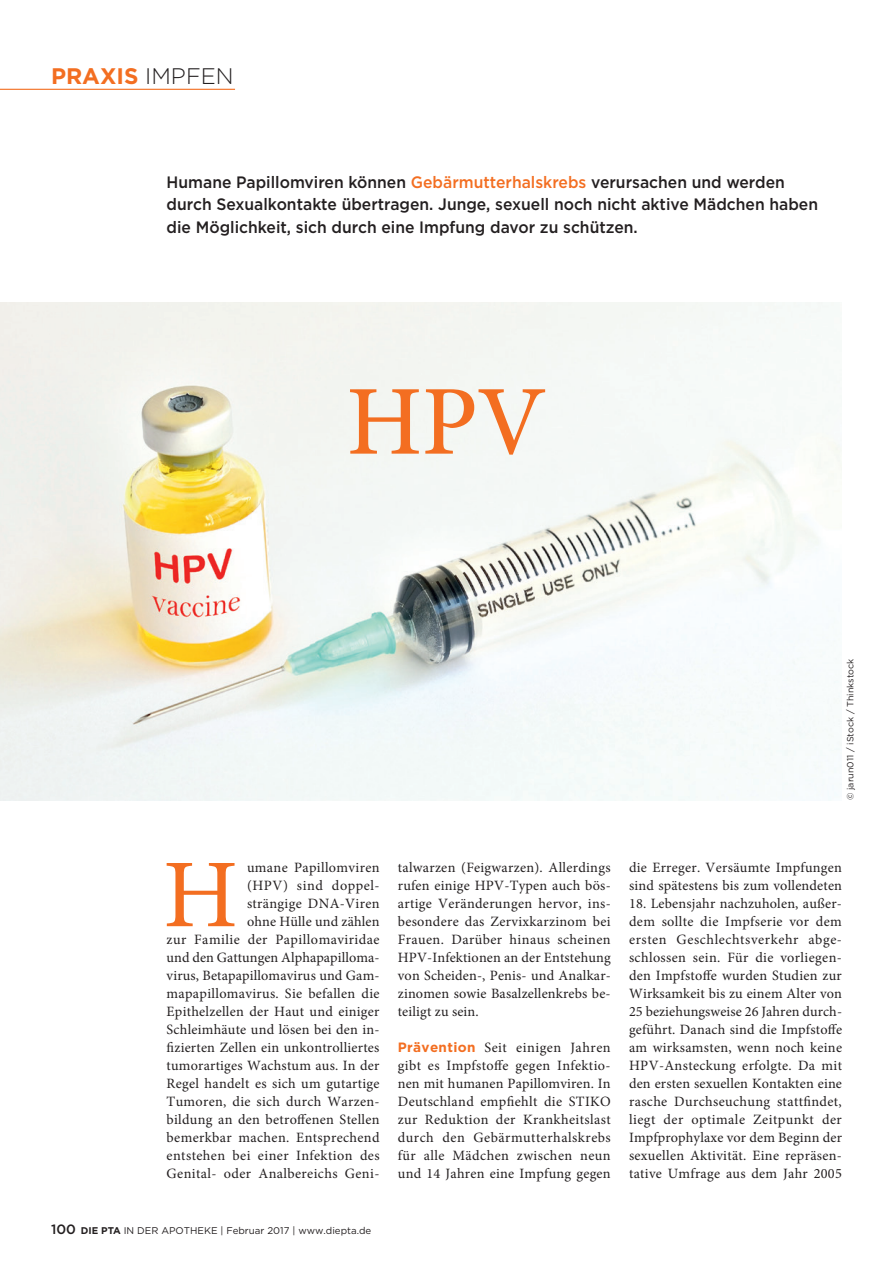
<style>
.page{position:relative;width:893px;height:1263px;background:#fff}
.page>*{position:absolute;margin:0;border:0;box-sizing:border-box;transform-origin:0 0}
.t1{font:500 99px "Minion Pro";color:#f36e21}
.t2{font:97.2px "Minion Pro";color:#f36e21}
.t3{font:700 22.5px "Gotham";color:#f36e21}
.t4{font:500 16.5px/22.5px "Gotham";color:#231f20;scale:.95 1}
.t5{font:14.25px/18px "Minion Pro";letter-spacing:.02em;color:#231f20;text-align:justify}
.t6{font:9.75px "Gotham";color:#231f20}
.t7{font:9px "Gotham";color:#231f20}
.s1{font-weight:300;color:#231f20}
.s2{color:#f36e21}
.s3{font-family:"Gotham";font-weight:700;font-size:13.5px;color:#f36e21}
.s4{font-weight:500;font-size:13.5px}
.s5{font-weight:700}
</style>
<div class="page">
<img style="left:0;top:303px;width:842px;height:497px">
<hr style="left:0;top:89px;width:235px;height:1px;background:#f36e21">
<h3 class="t3" style="left:51px;top:61px;width:184px">PRAXIS <span class="s1">IMPFEN</span></h3>
<p class="t4" style="left:167px;top:171px;width:687px">Humane Papillomviren können <span class="s2">Gebärmutterhalskrebs</span> verursachen und werden durch Sexualkontakte übertragen. Junge, sexuell noch nicht aktive Mädchen haben die Möglichkeit, sich durch eine Impfung davor zu schützen.</p>
<h1 class="t1" style="left:346px;top:355px;width:202px">HPV</h1>
<p class="t7" style="left:844px;top:800px;width:143px;rotate:-90deg">© jarun011 / iStock / Thinkstock</p>
<p class="t5" style="left:167px;top:859px;width:215px;text-align:right">umane Papillomviren<br>(HPV) sind doppel-<br>strängige DNA-Viren<br>ohne Hülle und zählen<br>zur Familie der Papillomaviridae und den Gattungen Alphapapilloma&shy;virus, Betapapillomavirus und Gam&shy;mapapillomavirus. Sie befallen die<br>Epithelzellen der Haut und einiger<br>Schleimhäute und lösen bei den in&shy;fizierten Zellen ein unkontrolliertes tumorartiges Wachstum aus. In der<br>Regel handelt es sich um gutartige<br>Tumoren, die sich durch Warzen&shy;bildung an den betroffenen Stellen bemerkbar machen. Entsprechend entstehen bei einer Infektion des<br>Genital- oder Analbereichs Geni-</p>
<p class="t5" style="left:398px;top:859px;width:214px">talwarzen (Feigwarzen). Allerdings rufen einige HPV-Typen auch bös&shy;artige Veränderungen hervor, ins&shy;besondere das Zervixkarzinom bei Frauen. Darüber hinaus scheinen HPV-Infektionen an der Entstehung von Scheiden-, Penis- und Analkar&shy;zinomen sowie Basalzellenkrebs be&shy;teiligt zu sein.</p>
<h2 class="t2" style="left:163px;top:830px;width:77px">H</h2>
<p class="t5" style="left:398px;top:1039px;width:215px"><span class="s3">Prävention</span> Seit einigen Jahren gibt es Impfstoffe gegen Infektio&shy;nen mit humanen Papillomviren. In Deutschland empfiehlt die STIKO zur Reduktion der Krankheitslast durch den Gebärmutterhalskrebs für alle Mädchen zwischen neun und 14 Jahren eine Impfung gegen</p>
<p class="t6" style="left:51px;top:1224px;width:322px"><span class="s4">100</span> <span class="s5">DIE PTA</span> IN DER APOTHEKE | Februar 2017 | www.diepta.de</p>
<p class="t5" style="left:629px;top:859px;width:215px">die Erreger. Versäumte Impfungen sind spätestens bis zum vollendeten</p>
<p class="t5" style="left:629px;top:895px;width:215px">18. Lebensjahr nachzuholen, außer&shy;dem sollte die Impfserie vor dem ersten Geschlechtsverkehr abge&shy;schlossen sein. Für die vorliegen&shy;den Impfstoffe wurden Studien zur Wirksamkeit bis zu einem Alter von 25 beziehungsweise 26 Jahren durch&shy;geführt. Danach sind die Impfstoffe am wirksamsten, wenn noch keine HPV-Ansteckung erfolgte. Da mit den ersten sexuellen Kontakten eine rasche Durchseuchung stattfindet, liegt der optimale Zeitpunkt der Impfprophylaxe vor dem Beginn der sexuellen Aktivität. Eine repräsen&shy;tative Umfrage aus dem Jahr 2005</p>
</div>
